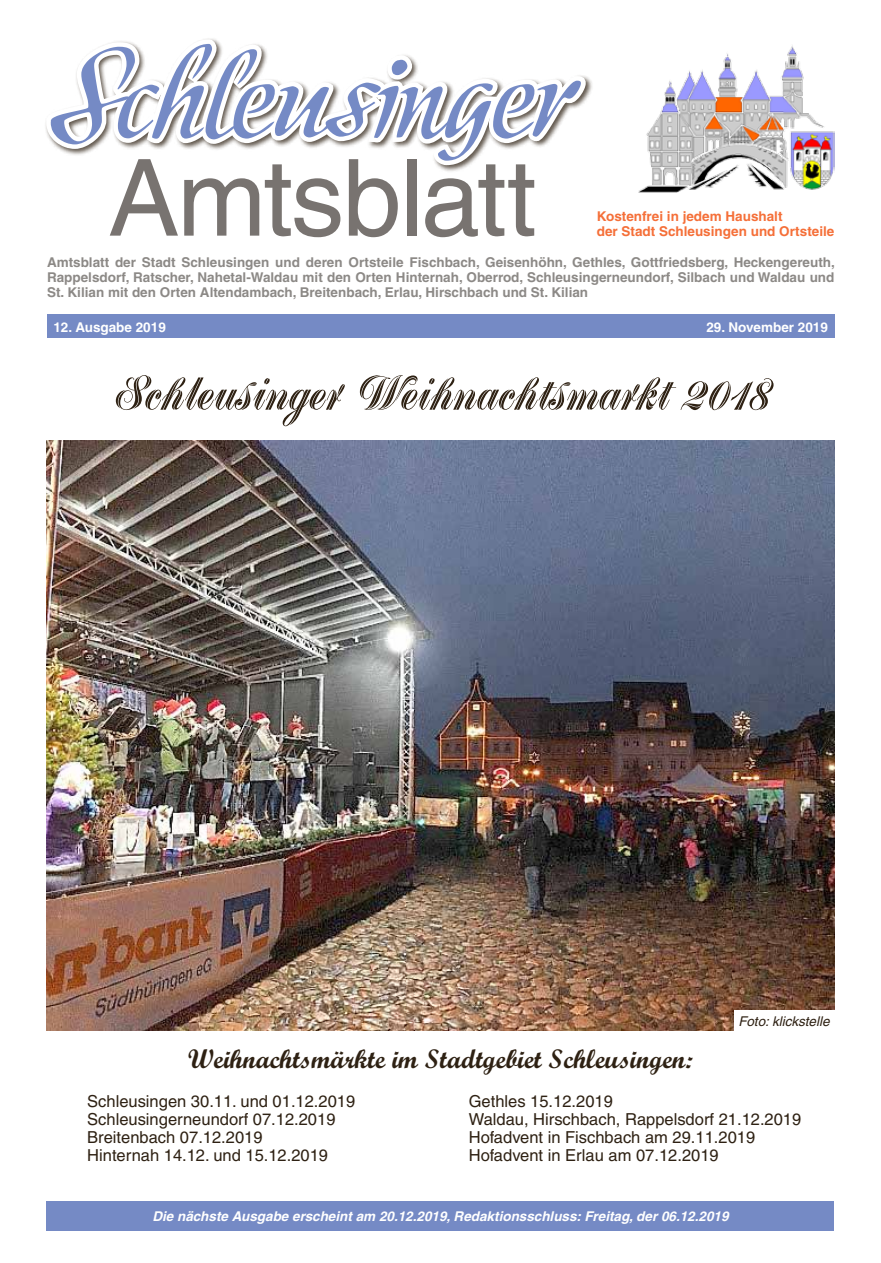
<style>
.page{position:relative;width:881px;height:1263px;background:#fff}
.page>*{position:absolute;margin:0;border:0;box-sizing:border-box;transform-origin:0 0}
.t1{font:129px "Modeschrift";letter-spacing:-.005em;color:#758ac5}
.t2{font:106.5px "Helvetica LT";letter-spacing:-.02em;color:#787370}
.t3{font:52.5px "Greyton Script Plain";letter-spacing:.03em;color:#2e2113}
.t4{font:700 27px "Script";color:#2e2113}
.t5{font:16.5px/18px "Helvetica LT";color:#2e2113}
.t6{font:700 13.5px/14.7px "Helvetica LT";color:#8c8986;text-align:justify}
.t7{font:italic 700 13.5px "Helvetica LT";color:#fff}
.t8{font:700 13.5px/14.7px "Helvetica LT";color:#f56f38}
.t9{font:700 13.5px "Helvetica LT";color:#fff}
.t10{font:italic 13.5px "Helvetica LT";color:#2e2113}
</style>
<div class="page">
<svg style="left:45px;top:38px;width:547px;height:134px"></svg>
<img style="left:638px;top:45px;width:196px;height:148px">
<div style="left:47px;top:315px;width:787px;height:23px;background:#758ac5"></div>
<div style="left:47px;top:1201px;width:786px;height:30px;background:#758ac5"></div>
<img style="left:47px;top:440px;width:787px;height:591px">
<div style="left:734px;top:1011px;width:113px;height:21px;background:#fff"></div>
<h1 class="t1" style="left:51px;top:19px;width:519px">Schleusinger</h1>
<h2 class="t2" style="left:108px;top:136px;width:429px">Amtsblatt</h2>
<p class="t8" style="left:596px;top:209px;width:239px">Kostenfrei in jedem Haushalt<br>der Stadt Schleusingen und Ortsteile</p>
<p class="t6" style="left:47px;top:255px;width:789px">Amtsblatt der Stadt Schleusingen und deren Ortsteile Fischbach, Geisenhöhn, Gethles, Gottfriedsberg, Heckengereuth, Rappelsdorf, Ratscher, Nahetal-Waldau mit den Orten Hinternah, Oberrod, Schleusingerneundorf, Silbach und Waldau und St. Kilian mit den Orten Altendambach, Breitenbach, Erlau, Hirschbach und St. Kilian</p>
<p class="t9" style="left:53px;top:319px;width:114px">12. Ausgabe 2019</p>
<p class="t9" style="left:706px;top:319px;width:123px">29. November 2019</p>
<h3 class="t3" style="left:113px;top:361px;width:657px">Schleusinger Weihnachtsmarkt 2018</h3>
<h3 class="t4" style="left:188px;top:1043px;width:506px">Weihnachtsmärkte im Stadtgebiet Schleusingen:</h3>
<p class="t10" style="left:738px;top:1013px;width:92px">Foto: klickstelle</p>
<p class="t5" style="left:87px;top:1092px;width:269px">Schleusingen 30.11. und 01.12.2019<br>Schleusingerneundorf 07.12.2019<br>Breitenbach 07.12.2019<br>Hinternah 14.12. und 15.12.2019</p>
<p class="t5" style="left:468px;top:1092px;width:334px">Gethles 15.12.2019<br>Waldau, Hirschbach, Rappelsdorf 21.12.2019<br>Hofadvent in Fischbach am 29.11.2019<br>Hofadvent in Erlau am 07.12.2019</p>
<p class="t7" style="left:152px;top:1208px;width:577px">Die nächste Ausgabe erscheint am 20.12.2019, Redaktionsschluss: Freitag, der 06.12.2019</p>
</div>
